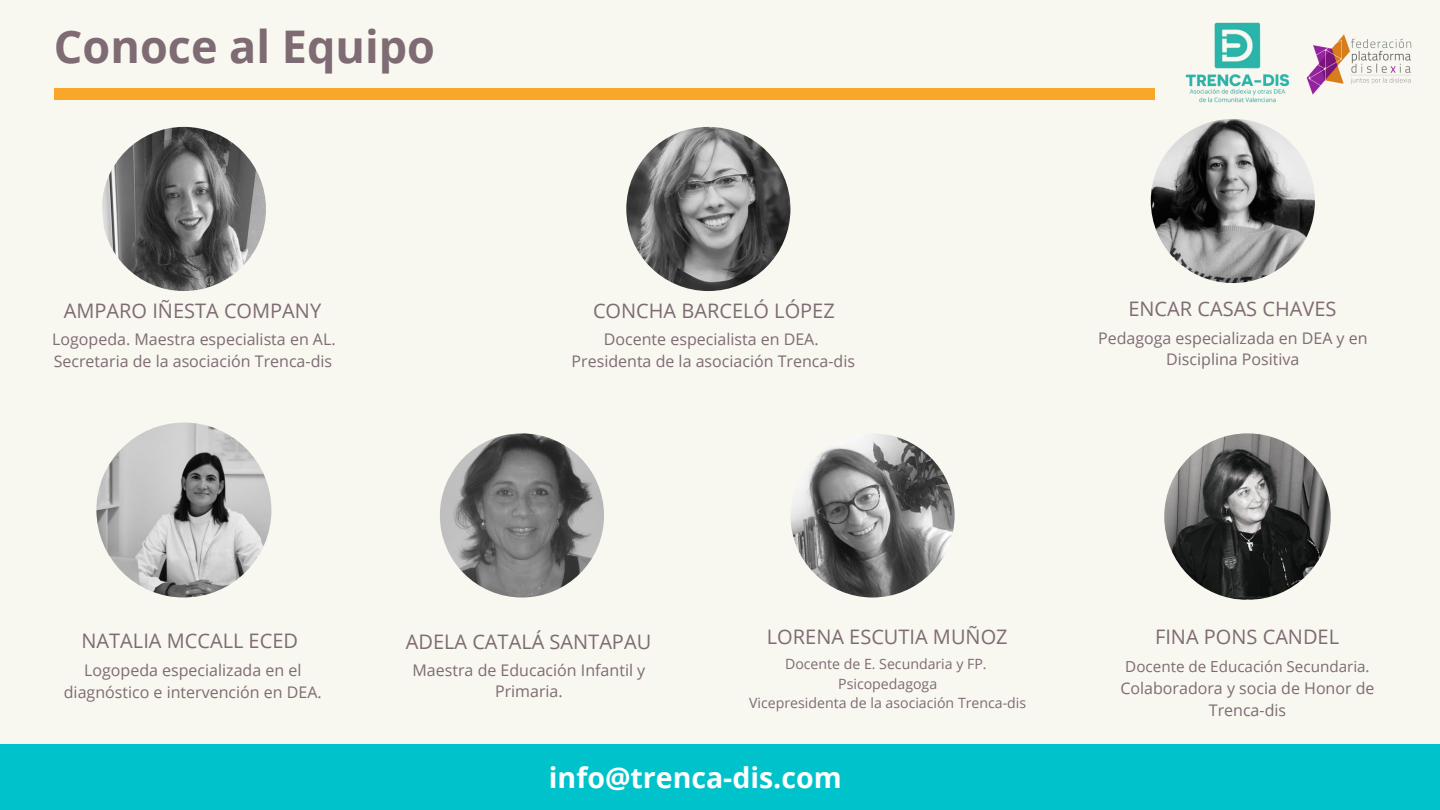
<style>
.page{position:relative;width:1440px;height:810px;background:#f8f7f0}
.page>*{position:absolute;margin:0;border:0;box-sizing:border-box;transform-origin:0 0}
.t1{font:700 45px "Open Sans";color:#7e6b73}
.t2{font:700 28.5px "Open Sans";color:#fff}
.t3{font:20px "Open Sans";color:#7e6b73}
.t4{font:16px/21.8px "Open Sans";color:#7e6b73;text-align:center}
.t5{font:15.2px "Open Sans";color:#7e6b73}
.t6{font:14.1px/19.5px "Open Sans";color:#7e6b73;text-align:center}
</style>
<div class="page">
<img style="left:102px;top:127px;width:164px;height:164px;border-radius:50%">
<img style="left:1151px;top:119px;width:164px;height:164px;border-radius:50%">
<div style="left:0;top:744px;width:1440px;height:66px;background:#00c2cb"></div>
<img style="left:790px;top:433px;width:165px;height:165px;border-radius:50%">
<img style="left:96px;top:423px;width:175px;height:175px;border-radius:50%">
<img style="left:626px;top:127px;width:164px;height:164px;border-radius:50%">
<img style="left:440px;top:433px;width:164px;height:165px;border-radius:50%">
<img style="left:1164px;top:433px;width:167px;height:167px;border-radius:50%">
<img style="left:1185px;top:22px;width:102px;height:81px">
<img style="left:1287px;top:34px;width:125px;height:61px">
<div style="left:54px;top:88px;width:1100px;height:12px;background:#f9a72b"></div>
<h1 class="t1" style="left:54px;top:15px;width:383px">Conoce al Equipo</h1>
<p class="t3" style="left:64px;top:296px;width:259px">AMPARO IÑESTA COMPANY</p>
<p class="t4" style="left:52px;top:328px;width:285px;text-align:left">Logopeda. Maestra especialista en AL.<br>Secretaria de la asociación Trenca-dis</p>
<p class="t3" style="left:593px;top:296px;width:243px">CONCHA BARCELÓ LÓPEZ</p>
<p class="t4" style="left:572px;top:328px;width:285px">Docente especialista en DEA.<br>Presidenta de la asociación Trenca-dis</p>
<p class="t3" style="left:1128px;top:295px;width:210px">ENCAR CASAS CHAVES</p>
<p class="t4" style="left:1098px;top:327px;width:271px">Pedagoga especializada en DEA y en<br>Disciplina Positiva</p>
<p class="t3" style="left:82px;top:627px;width:218px">NATALIA MCCALL ECED</p>
<p class="t4" style="left:64px;top:659px;width:259px">Logopeda especializada en el diagnóstico e intervención en DEA.</p>
<p class="t3" style="left:406px;top:627px;width:247px">ADELA CATALÁ SANTAPAU</p>
<p class="t4" style="left:413px;top:658px;width:234px">Maestra de Educación Infantil y<br>Primaria.</p>
<p class="t3" style="left:767px;top:622px;width:242px">LORENA ESCUTIA MUÑOZ</p>
<p class="t6" style="left:749px;top:654px;width:279px">Docente de E. Secundaria y FP.<br>Psicopedagoga<br>Vicepresidenta de la asociación Trenca-dis</p>
<h2 class="t2" style="left:549px;top:757px;width:294px">info@trenca-dis.com</h2>
<p class="t3" style="left:1155px;top:623px;width:186px">FINA PONS CANDEL</p>
<p class="t5" style="left:1125px;top:656px;width:246px">Docente de Educación Secundaria.</p>
<p class="t4" style="left:1120px;top:677px;width:256px">Colaboradora y socia de Honor de<br>Trenca-dis</p>
</div>
